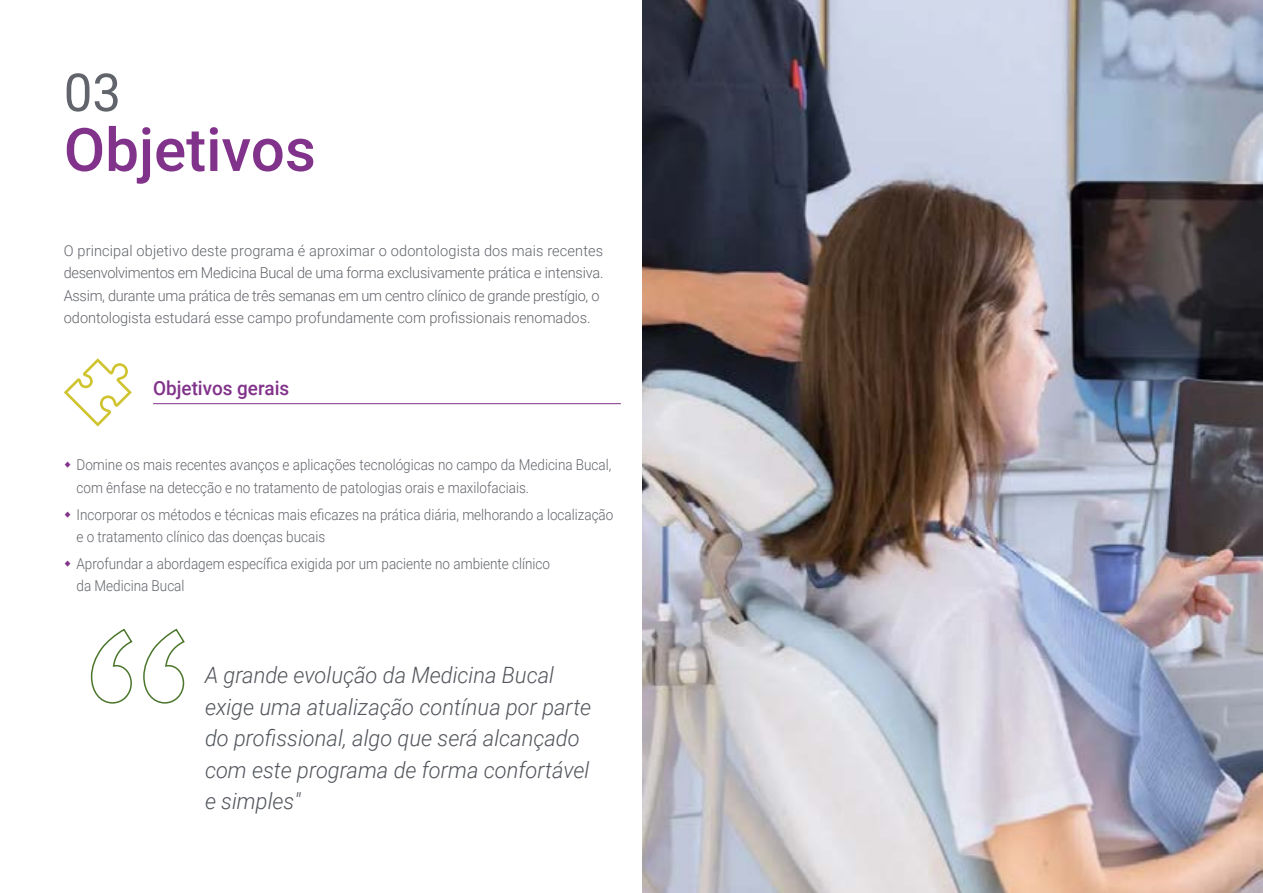
<style>
.page{position:relative;width:1263px;height:893px;background:#fff}
.page>*{position:absolute;margin:0;border:0;box-sizing:border-box;transform-origin:0 0}
.t1{font:500 60px "Roboto";color:#81328a}
.t2{font:52.5px "Roboto";color:#61646a}
.t3{font:italic 300 22.5px/31.5px "Roboto";color:#52555b}
.t4{font:500 19.5px "Roboto";color:#81328a}
.t5{font:300 15px/22.5px "Roboto";color:#61646a;scale:.9 1}
.t6{font:300 15px/22.5px "Roboto";color:#61646a}
</style>
<div class="page">
<hr style="left:153px;top:403px;width:468px;height:1px;background:#81328a">
<svg style="left:64px;top:358px;width:68px;height:69px"></svg>
<svg style="left:90px;top:628px;width:95px;height:76px"></svg>
<img style="left:642px;top:0;width:621px;height:893px">
<h2 class="t2" style="left:64px;top:56px;width:59px">03</h2>
<h1 class="t1" style="left:64px;top:108px;width:254px">Objetivos</h1>
<p class="t6" style="left:64px;top:239px;width:541px">O principal objetivo deste programa é aproximar o odontologista dos mais recentes desenvolvimentos em Medicina Bucal de uma forma exclusivamente prática e intensiva.<br>Assim, durante uma prática de três semanas em um centro clínico de grande prestígio, o odontologista estudará esse campo profundamente com profissionais renomados.</p>
<h3 class="t4" style="left:153px;top:375px;width:138px">Objetivos gerais</h3>
<p class="t5" style="left:77px;top:453px;width:596px">Domine os mais recentes avanços e aplicações tecnológicas no campo da Medicina Bucal, com ênfase na detecção e no tratamento de patologias orais e maxilofaciais.</p>
<p class="t5" style="left:77px;top:503px;width:598px">Incorporar os métodos e técnicas mais eficazes na prática diária, melhorando a localização e o tratamento clínico das doenças bucais</p>
<p class="t5" style="left:77px;top:552px;width:528px">Aprofundar a abordagem específica exigida por um paciente no ambiente clínico da Medicina Bucal</p>
<h3 class="t3" style="left:205px;top:659px;width:388px">A grande evolução da Medicina Bucal exige uma atualização contínua por parte do profissional, algo que será alcançado com este programa de forma confortável e simples"</h3>
</div>
